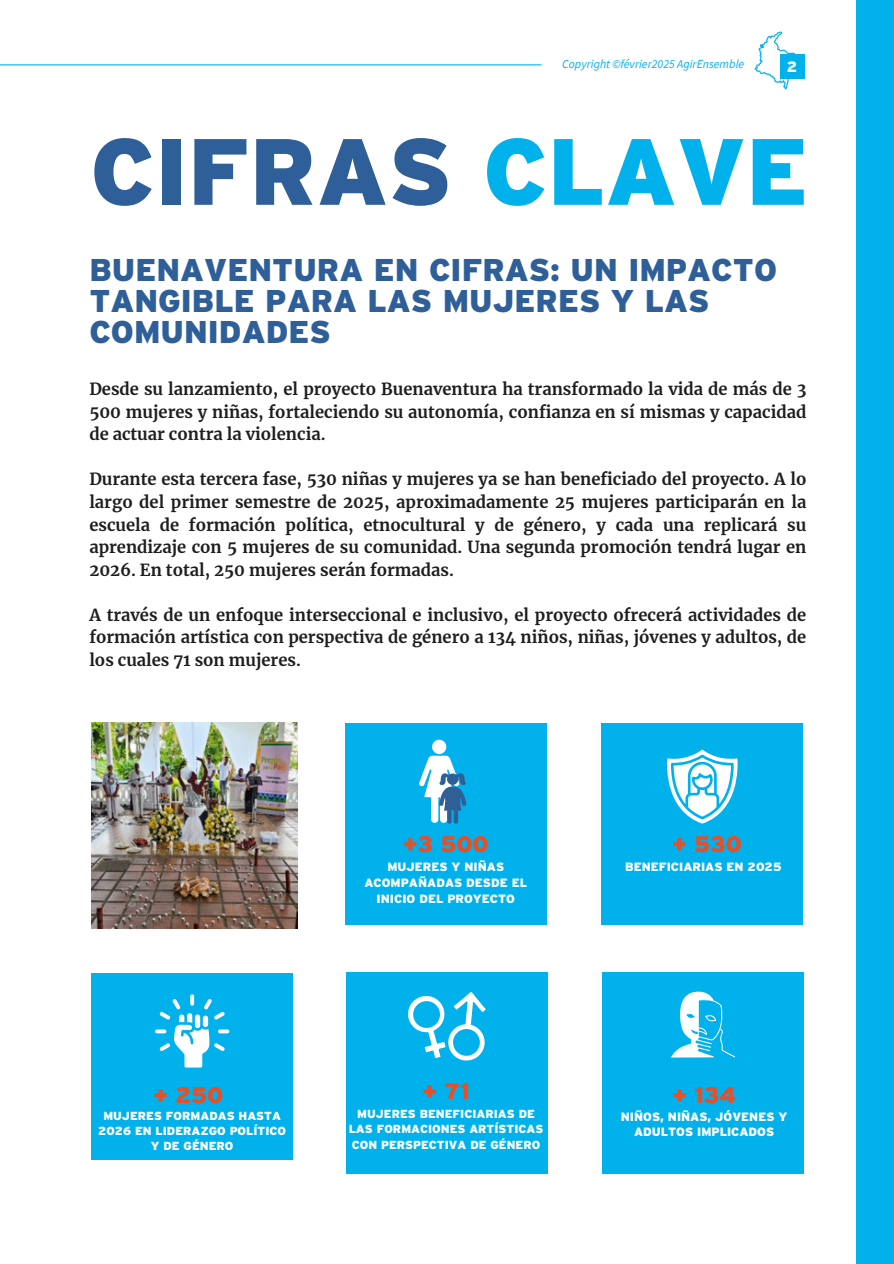
<style>
.page{position:relative;width:894px;height:1264px;background:#fff}
.page>*{position:absolute;margin:0;border:0;box-sizing:border-box;transform-origin:0 0}
.t1{font:900 93.9px "Interstate";color:#2f5f98}
.t2{font:900 31.5px/31px "Interstate";color:#2f5f98}
.t3{font:900 22.5px "Interstate";color:#e94e24}
.t4{font:700 16.5px/22.5px "Merriweather";color:#1e1e1e;text-align:justify}
.t5{font:900 15px "Interstate";color:#fcf7f8}
.t6{font:900 12px/16px "Interstate";color:#fbffff;text-align:center}
.t7{font:900 12px/15px "Interstate";color:#fff;text-align:center}
.t8{font:italic 12px "Source Sans Pro";color:#00b1eb}
.t9{font:900 11.7px/15.6px "Interstate";color:#fbffff;text-align:center}
.t10{font:900 11.7px/14.7px "Interstate";color:#fff;text-align:center}
.s1{color:#00b1eb}
</style>
<div class="page">
<div style="left:855px;top:0;width:38px;height:1263px;background:#00b1eb"></div>
<hr style="left:0;top:64px;width:541px;height:1px;background:#00b1eb">
<svg style="left:754px;top:31px;width:42px;height:58px"></svg>
<div style="left:779px;top:54px;width:25px;height:24px;background:#00b1eb"></div>
<div style="left:345px;top:723px;width:201px;height:201px;background:#00b1eb"></div>
<div style="left:601px;top:723px;width:201px;height:201px;background:#00b1eb"></div>
<div style="left:432px;top:739px;width:14px;height:15px;background:#fff;border-radius:50%"></div>
<svg style="left:419px;top:755px;width:47px;height:68px"></svg>
<svg style="left:667px;top:749px;width:71px;height:74px"></svg>
<div style="left:91px;top:972px;width:202px;height:187px;background:#00b1eb"></div>
<svg style="left:155px;top:1029px;width:11px;height:4px"></svg>
<svg style="left:190px;top:994px;width:4px;height:11px"></svg>
<svg style="left:218px;top:1029px;width:11px;height:4px"></svg>
<svg style="left:159px;top:998px;width:66px;height:69px"></svg>
<div style="left:346px;top:972px;width:201px;height:202px;background:#00b1eb"></div>
<div style="left:602px;top:972px;width:201px;height:202px;background:#00b1eb"></div>
<svg style="left:671px;top:991px;width:64px;height:66px"></svg>
<svg style="left:408px;top:991px;width:77px;height:70px"></svg>
<img style="left:91px;top:723px;width:206px;height:205px">
<p class="t8" style="left:562px;top:56px;width:184px">Copyright ©février2025 AgirEnsemble</p>
<p class="t5" style="left:786px;top:58px;width:12px">2</p>
<p class="t1" style="left:90px;top:118px;width:719px">CIFRAS <span class="s1">CLAVE</span></p>
<p class="t2" style="left:89px;top:253px;width:689px">BUENAVENTURA EN CIFRAS: UN IMPACTO<br>TANGIBLE PARA LAS MUJERES Y LAS<br>COMUNIDADES</p>
<p class="t4" style="left:89px;top:378px;width:718px">Desde su lanzamiento, el proyecto Buenaventura ha transformado la vida de más de 3<br>500 mujeres y niñas, fortaleciendo su autonomía, confianza en sí mismas y capacidad de actuar contra la violencia.</p>
<p class="t4" style="left:89px;top:468px;width:718px">Durante esta tercera fase, 530 niñas y mujeres ya se han beneficiado del proyecto. A lo largo del primer semestre de 2025, aproximadamente 25 mujeres participarán en la escuela de formación política, etnocultural y de género, y cada una replicará su aprendizaje con 5 mujeres de su comunidad. Una segunda promoción tendrá lugar en 2026. En total, 250 mujeres serán formadas.</p>
<h4 class="t4" style="left:89px;top:603px;width:718px">A través de un enfoque interseccional e inclusivo, el proyecto ofrecerá actividades de formación artística con perspectiva de género a 134 niños, niñas, jóvenes y adultos, de los cuales 71 son mujeres.</h4>
<p class="t3" style="left:403px;top:831px;width:87px">+3 500</p>
<p class="t6" style="left:364px;top:858px;width:164px">MUJERES Y NIÑAS<br>ACOMPAÑADAS DESDE EL<br>INICIO DEL PROYECTO</p>
<h1 class="t3" style="left:153px;top:1082px;width:71px">+ 250</h1>
<h1 class="t10" style="left:98px;top:1108px;width:189px">MUJERES FORMADAS HASTA<br>2026 EN LIDERAZGO POLÍTICO<br>Y DE GÉNERO</h1>
<h2 class="t3" style="left:422px;top:1078px;width:48px">+ 71</h2>
<h2 class="t9" style="left:348px;top:1105px;width:196px">MUJERES BENEFICIARIAS DE<br>LAS FORMACIONES ARTÍSTICAS<br>CON PERSPECTIVA DE GÉNERO</h2>
<p class="t3" style="left:672px;top:831px;width:71px">+ 530</p>
<p class="t6" style="left:625px;top:858px;width:158px">BENEFICIARIAS EN 2025</p>
<h3 class="t3" style="left:672px;top:1081px;width:65px">+ 134</h3>
<h3 class="t7" style="left:620px;top:1108px;width:168px">NIÑOS, NIÑAS, JÓVENES Y<br>ADULTOS IMPLICADOS</h3>
</div>
